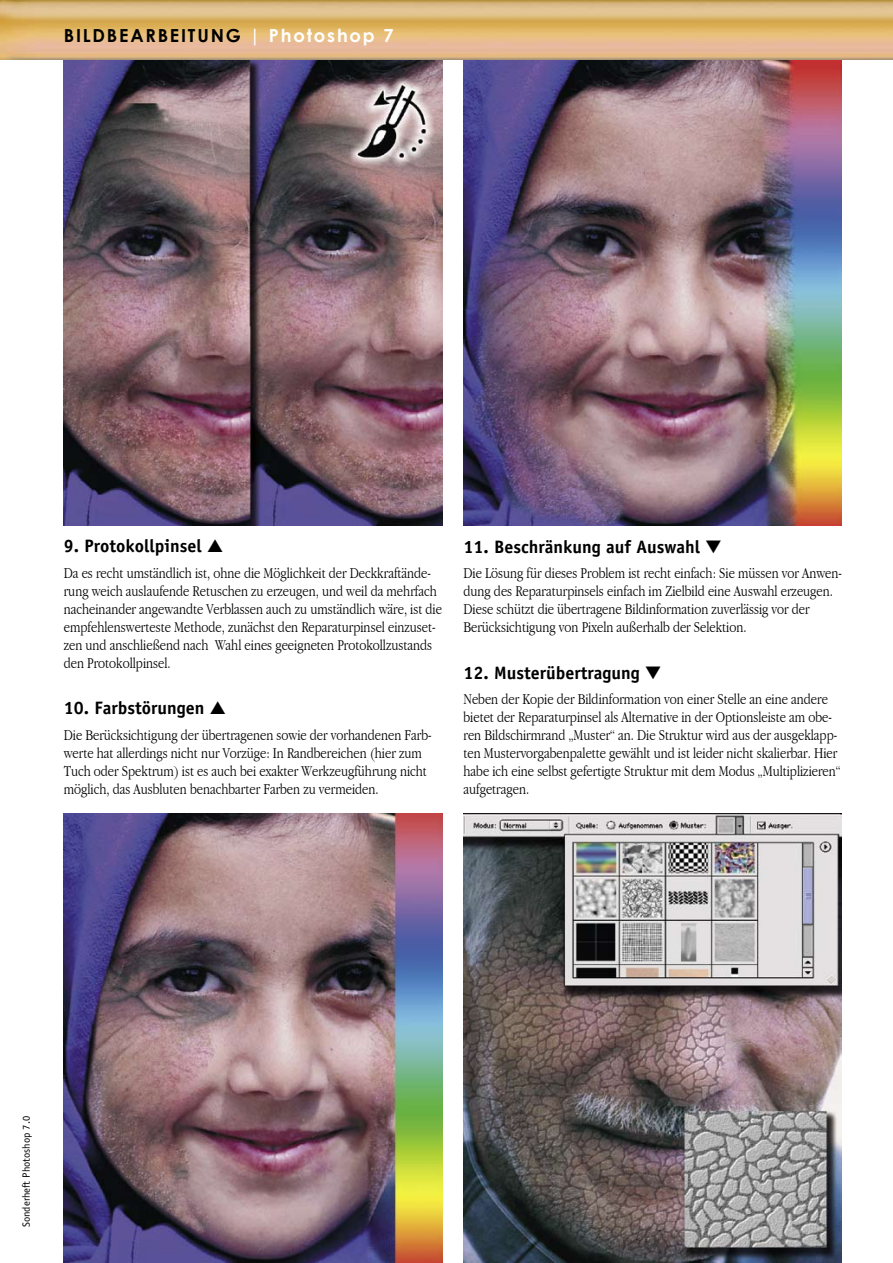
<style>
.page{position:relative;width:893px;height:1263px;background:#fff}
.page>*{position:absolute;margin:0;border:0;box-sizing:border-box;transform-origin:0 0}
.Bildlegende_Überschrift{font:700 18px "Officina Sans";color:#000}
.t1{font:700 18px "Century Gothic";letter-spacing:.1em;color:#000}
.Bildlegende_Text{font:300 15.6px/18px "Apple Garamond";color:#000}
.t2{font:10.5px "Officina Sans";color:#000}
.s1{color:#fff}
</style>
<div class="page">
<img style="left:0;top:0;width:893px;height:60px">
<img style="left:64px;top:60px;width:378px;height:465px">
<img style="left:463px;top:60px;width:379px;height:465px">
<img style="left:64px;top:813px;width:378px;height:450px">
<img style="left:464px;top:813px;width:378px;height:450px">
<p class="t1" style="left:64px;top:24px;width:331px">BILDBEARBEITUNG <span class="s1">| Photoshop 7</span></p>
<p class="Bildlegende_Überschrift" style="left:64px;top:535px;width:140px">9. Protokollpinsel</p>
<p class="Bildlegende_Text" style="left:64px;top:563px;width:380px">Da es recht umständlich ist, ohne die Möglichkeit der Deckkraftände&shy;rung weich auslaufende Retuschen zu erzeugen, und weil da mehrfach nacheinander angewandte Verblassen auch zu umständlich wäre, ist die empfehlenswerteste Methode, zunächst den Reparaturpinsel einzuset&shy;zen und anschließend nach Wahl eines geeigneten Protokollzustands den Protokollpinsel.</p>
<p class="Bildlegende_Überschrift" style="left:64px;top:697px;width:142px">10. Farbstörungen</p>
<p class="Bildlegende_Text" style="left:64px;top:725px;width:369px">Die Berücksichtigung der übertragenen sowie der vorhandenen Farb&shy;werte hat allerdings nicht nur Vorzüge: In Randbereichen (hier zum Tuch oder Spektrum) ist es auch bei exakter Werkzeugführung nicht möglich, das Ausbluten benachbarter Farben zu vermeiden.</p>
<p class="Bildlegende_Überschrift" style="left:463px;top:535px;width:238px">11. Beschränkung auf Auswahl</p>
<p class="Bildlegende_Text" style="left:463px;top:564px;width:380px">Die Lösung für dieses Problem ist recht einfach: Sie müssen vor Anwen&shy;dung des Reparaturpinsels einfach im Zielbild eine Auswahl erzeugen.<br>Diese schützt die übertragene Bildinformation zuverlässig vor der Berücksichtigung von Pixeln außerhalb der Selektion.</p>
<p class="Bildlegende_Überschrift" style="left:463px;top:661px;width:178px">12. Musterübertragung</p>
<p class="Bildlegende_Text" style="left:463px;top:690px;width:379px">Neben der Kopie der Bildinformation von einer Stelle an eine andere bietet der Reparaturpinsel als Alternative in der Optionsleiste am obe&shy;ren Bildschirmrand „Muster“ an. Die Struktur wird aus der ausgeklapp&shy;ten Mustervorgabenpalette gewählt und ist leider nicht skalierbar. Hier habe ich eine selbst gefertigte Struktur mit dem Modus „Multiplizieren“ aufgetragen.</p>
<p class="t2" style="left:20px;top:1227px;width:113px;rotate:-90deg">Sonderheft Photoshop 7.0</p>
</div>
